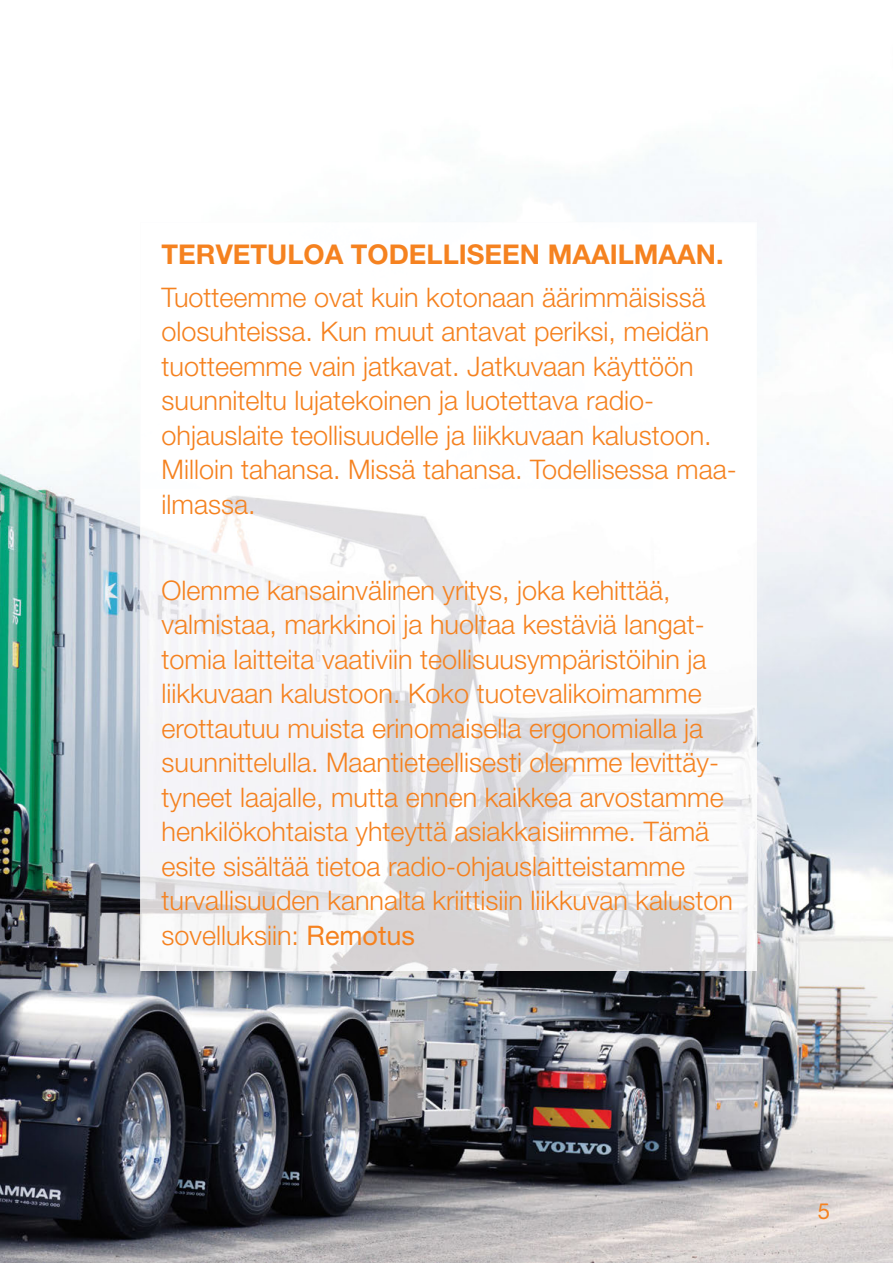
<style>
.page{position:relative;width:893px;height:1263px;background:#fff}
.page>*{position:absolute;margin:0;border:0;box-sizing:border-box;transform-origin:0 0}
.t1{font:700 27.3px "Helvetica Neue";color:#f58220}
.t2{font:300 27px/34.5px "Helvetica Neue";color:#f58220}
.t3{font:22.2px "Helvetica Neue";color:#f58220}
.s1{font-weight:400}
</style>
<div class="page">
<img style="left:0;top:147px;width:893px;height:1116px">
<img style="left:192px;top:276px;width:514px;height:693px">
<img style="left:140px;top:222px;width:617px;height:54px">
<img style="left:140px;top:275px;width:52px;height:696px">
<img style="left:706px;top:275px;width:51px;height:696px">
<img style="left:191px;top:969px;width:515px;height:2px">
<p class="t1" style="left:162px;top:237px;width:564px">TERVETULOA TODELLISEEN MAAILMAAN.</p>
<p class="t2" style="left:162px;top:279px;width:577px">Tuotteemme ovat kuin kotonaan äärimmäisissä olosuhteissa. Kun muut antavat periksi, meidän tuotteemme vain jatkavat. Jatkuvaan käyttöön suunniteltu lujatekoinen ja luotettava radio&shy;ohjauslaite teollisuudelle ja liikkuvaan kalustoon.<br>Milloin tahansa. Missä tahansa. Todellisessa maa&shy;ilmassa.</p>
<p class="t2" style="left:162px;top:572px;width:573px">Olemme kansainvälinen yritys, joka kehittää, valmistaa, markkinoi ja huoltaa kestäviä langat&shy;tomia laitteita vaativiin teollisuusympäristöihin ja liikkuvaan kalustoon. Koko tuotevalikoimamme erottautuu muista erinomaisella ergonomialla ja suunnittelulla. Maantieteellisesti olemme levittäy&shy;tyneet laajalle, mutta ennen kaikkea arvostamme henkilökohtaista yhteyttä asiakkaisiimme. Tämä esite sisältää tietoa radio-ohjauslaitteistamme turvallisuuden kannalta kriittisiin liikkuvan kaluston sovelluksiin: <span class="s1">Remotus</span></p>
<p class="t3" style="left:818px;top:1198px;width:14px">5</p>
</div>
